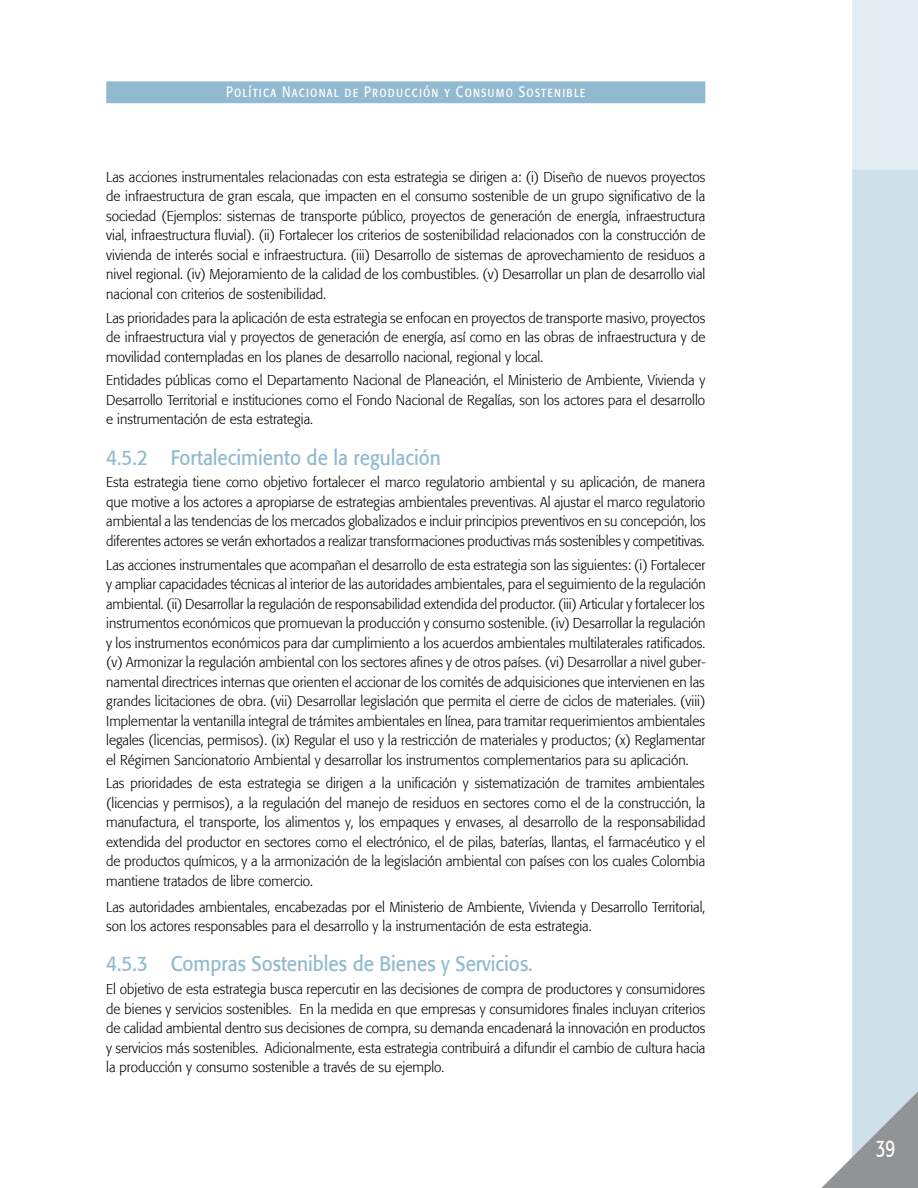
<style>
.page{position:relative;width:918px;height:1188px;background:#fff}
.page>*{position:absolute;margin:0;border:0;box-sizing:border-box;transform-origin:0 0}
.t1{font:24px "Formata";color:#fff;scale:.7 1}
.t2{font:21px "Formata";color:#91b9d0;scale:.9 1}
.t3{font:15px "Formata Regular SC";letter-spacing:.1em;color:#fff;scale:.8 1}
.t4{font:300 14.25px/19.5px "Formata";color:#000;text-align:justify;scale:.95 1}
</style>
<div class="page">
<div style="left:106px;top:81px;width:599px;height:22px;background:#91b9d0;border:2px solid #91b9d0"></div>
<div style="left:852px;top:0;width:66px;height:170px;background:#e3edf3"></div>
<div style="left:852px;top:170px;width:66px;height:922px;background:#cee0ea"></div>
<svg style="left:821px;top:1092px;width:97px;height:96px"></svg>
<p class="t3" style="left:226px;top:83px;width:451px">Política Nacional de Producción y Consumo Sostenible</p>
<p class="t4" style="left:106px;top:167px;width:632px">Las acciones instrumentales relacionadas con esta estrategia se dirigen a: (i) Diseño de nuevos proyectos de infraestructura de gran escala, que impacten en el consumo sostenible de un grupo significativo de la sociedad (Ejemplos: sistemas de transporte público, proyectos de generación de energía, infraestructura vial, infraestructura fluvial). (ii) Fortalecer los criterios de sostenibilidad relacionados con la construcción de vivienda de interés social e infraestructura. (iii) Desarrollo de sistemas de aprovechamiento de residuos a nivel regional. (iv) Mejoramiento de la calidad de los combustibles. (v) Desarrollar un plan de desarrollo vial nacional con criterios de sostenibilidad.</p>
<p class="t4" style="left:106px;top:308px;width:632px">Las prioridades para la aplicación de esta estrategia se enfocan en proyectos de transporte masivo, proyectos de infraestructura vial y proyectos de generación de energía, así como en las obras de infraestructura y de movilidad contempladas en los planes de desarrollo nacional, regional y local.</p>
<p class="t4" style="left:106px;top:371px;width:632px">Entidades públicas como el Departamento Nacional de Planeación, el Ministerio de Ambiente, Vivienda y Desarrollo Territorial e instituciones como el Fondo Nacional de Regalías, son los actores para el desarrollo e instrumentación de esta estrategia.</p>
<h2 class="t2" style="left:106px;top:444px;width:373px">4.5.2 Fortalecimiento de la regulación</h2>
<p class="t4" style="left:106px;top:473px;width:633px">Esta estrategia tiene como objetivo fortalecer el marco regulatorio ambiental y su aplicación, de manera que motive a los actores a apropiarse de estrategias ambientales preventivas. Al ajustar el marco regulatorio ambiental a las tendencias de los mercados globalizados e incluir principios preventivos en su concepción, los diferentes actores se verán exhortados a realizar transformaciones productivas más sostenibles y competitivas.</p>
<p class="t4" style="left:106px;top:555px;width:633px">Las acciones instrumentales que acompañan el desarrollo de esta estrategia son las siguientes: (i) Fortalecer y ampliar capacidades técnicas al interior de las autoridades ambientales, para el seguimiento de la regulación ambiental. (ii) Desarrollar la regulación de responsabilidad extendida del productor. (iii) Articular y fortalecer los instrumentos económicos que promuevan la producción y consumo sostenible. (iv) Desarrollar la regulación y los instrumentos económicos para dar cumplimiento a los acuerdos ambientales multilaterales ratificados. (v) Armonizar la regulación ambiental con los sectores afines y de otros países. (vi) Desarrollar a nivel guber&shy;namental directrices internas que orienten el accionar de los comités de adquisiciones que intervienen en las grandes licitaciones de obra. (vii) Desarrollar legislación que permita el cierre de ciclos de materiales. (viii)<br>Implementar la ventanilla integral de trámites ambientales en línea, para tramitar requerimientos ambientales legales (licencias, permisos). (ix) Regular el uso y la restricción de materiales y productos; (x) Reglamentar el Régimen Sancionatorio Ambiental y desarrollar los instrumentos complementarios para su aplicación.</p>
<p class="t4" style="left:106px;top:774px;width:632px">Las prioridades de esta estrategia se dirigen a la unificación y sistematización de tramites ambientales (licencias y permisos), a la regulación del manejo de residuos en sectores como el de la construcción, la manufactura, el transporte, los alimentos y, los empaques y envases, al desarrollo de la responsabilidad extendida del productor en sectores como el electrónico, el de pilas, baterías, llantas, el farmacéutico y el de productos químicos, y a la armonización de la legislación ambiental con países con los cuales Colombia mantiene tratados de libre comercio.</p>
<p class="t4" style="left:106px;top:897px;width:632px">Las autoridades ambientales, encabezadas por el Ministerio de Ambiente, Vivienda y Desarrollo Territorial, son los actores responsables para el desarrollo y la instrumentación de esta estrategia.</p>
<h2 class="t2" style="left:106px;top:951px;width:475px">4.5.3 Compras Sostenibles de Bienes y Servicios.</h2>
<p class="t4" style="left:106px;top:980px;width:632px">El objetivo de esta estrategia busca repercutir en las decisiones de compra de productores y consumidores de bienes y servicios sostenibles. En la medida en que empresas y consumidores finales incluyan criterios de calidad ambiental dentro sus decisiones de compra, su demanda encadenará la innovación en productos y servicios más sostenibles. Adicionalmente, esta estrategia contribuirá a difundir el cambio de cultura hacia la producción y consumo sostenible a través de su ejemplo.</p>
<h1 class="t1" style="left:876px;top:1134px;width:29px">39</h1>
</div>
